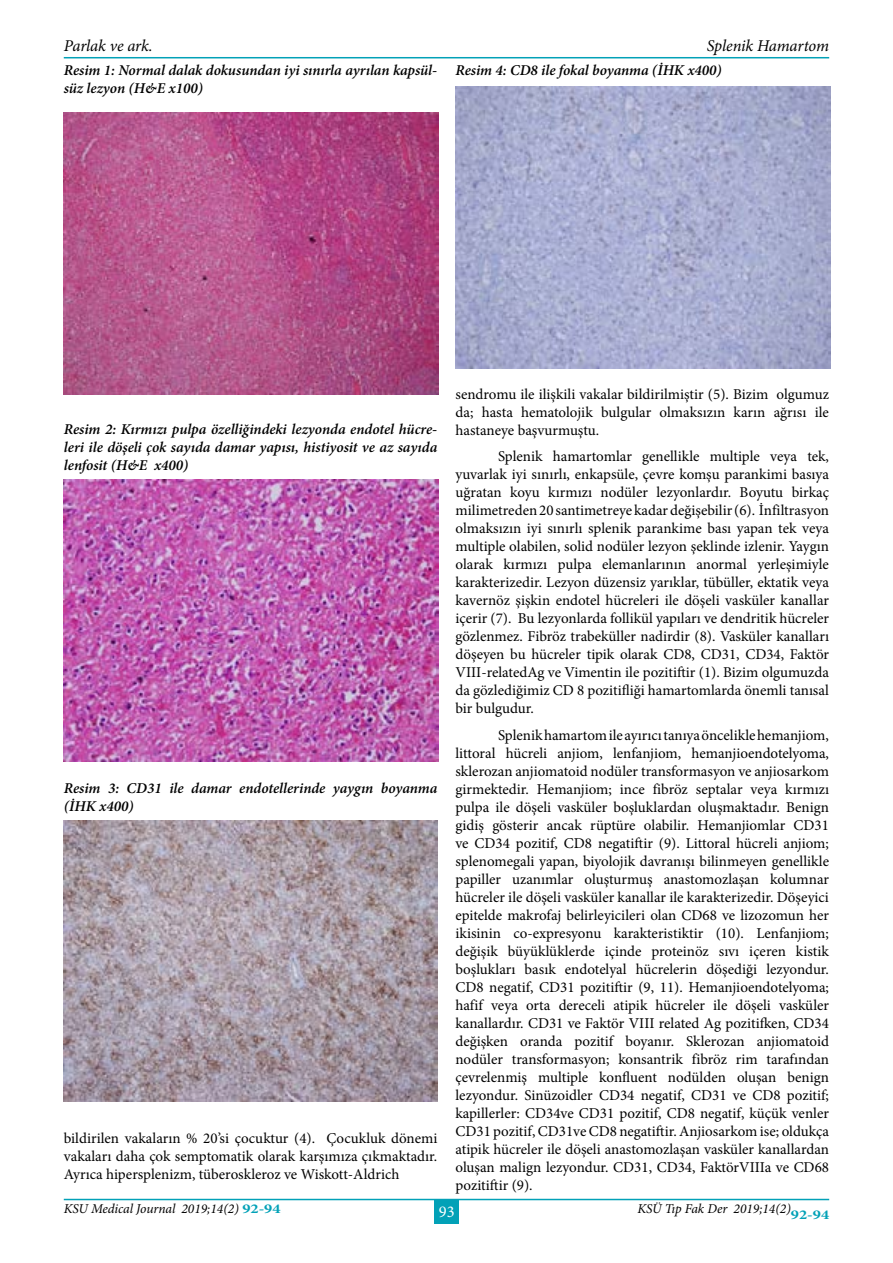
<style>
.page{position:relative;width:893px;height:1263px;background:#fff}
.page>*{position:absolute;margin:0;border:0;box-sizing:border-box;transform-origin:0 0}
.t1{font:italic 16.5px "Minion Pro";letter-spacing:-.01em;color:#000}
.t2{font:16.5px "Minion Pro";color:#fff}
.t3{font:15px/18px "Minion Pro";color:#000;text-align:justify}
.t4{font:italic 600 15px/18px "Minion Pro";color:#000}
.t5{font:italic 13.5px "Minion Pro";letter-spacing:-.005em;color:#000}
.t6{font:700 13.5px "Minion Pro";color:#02a1b7;scale:1.21 1}
.s1{font-weight:700;font-style:normal;color:#02a1b7}
</style>
<div class="page">
<div style="left:434px;top:1200px;width:25px;height:23px;background:#02a1b7"></div>
<hr style="left:64px;top:1199px;width:765px;height:1px;background:#02a1b7">
<hr style="left:64px;top:57px;width:765px;height:1px;background:#02a1b7">
<img style="left:64px;top:113px;width:374px;height:282px">
<img style="left:64px;top:479px;width:374px;height:282px">
<img style="left:64px;top:821px;width:373px;height:281px">
<img style="left:455px;top:87px;width:375px;height:282px">
<p class="t1" style="left:64px;top:35px;width:91px">Parlak ve ark.</p>
<p class="t1" style="left:707px;top:35px;width:124px">Splenik Hamartom</p>
<p class="t4" style="left:64px;top:61px;width:375px">Resim 1: Normal dalak dokusundan iyi sınırla ayrılan kapsül&shy;süz lezyon (H&amp;E x100)</p>
<p class="t4" style="left:455px;top:61px;width:268px">Resim 4: CD8 ile fokal boyanma (İHK x400)</p>
<p class="t4" style="left:64px;top:420px;width:375px;text-align:justify">Resim 2: Kırmızı pulpa özelliğindeki lezyonda endotel hücre&shy;leri ile döşeli çok sayıda damar yapısı, histiyosit ve az sayıda lenfosit (H&amp;E x400)</p>
<p class="t4" style="left:64px;top:779px;width:375px">Resim 3: CD31 ile damar endotellerinde yaygın boyanma (İHK x400)</p>
<p class="t3" style="left:64px;top:1129px;width:375px">bildirilen vakaların % 20’si çocuktur (4). Çocukluk dönemi vakaları daha çok semptomatik olarak karşımıza çıkmaktadır.<br>Ayrıca hipersplenizm, tüberoskleroz ve Wiskott-Aldrich</p>
<p class="t3" style="left:455px;top:385px;width:375px">sendromu ile ilişkili vakalar bildirilmiştir (5). Bizim olgumuz da; hasta hematolojik bulgular olmaksızın karın ağrısı ile hastaneye başvurmuştu.</p>
<p class="t3" style="left:455px;top:447px;width:375px;text-indent:43px">Splenik hamartomlar genellikle multiple veya tek, yuvarlak iyi sınırlı, enkapsüle, çevre komşu parankimi basıya uğratan koyu kırmızı nodüler lezyonlardır. Boyutu birkaç milimetreden 20 santimetreye kadar değişebilir (6). İnfiltrasyon olmaksızın iyi sınırlı splenik parankime bası yapan tek veya multiple olabilen, solid nodüler lezyon şeklinde izlenir. Yaygın olarak kırmızı pulpa elemanlarının anormal yerleşimiyle karakterizedir. Lezyon düzensiz yarıklar, tübüller, ektatik veya kavernöz şişkin endotel hücreleri ile döşeli vasküler kanallar içerir (7). Bu lezyonlarda follikül yapıları ve dendritik hücreler gözlenmez. Fibröz trabeküller nadirdir (8). Vasküler kanalları döşeyen bu hücreler tipik olarak CD8, CD31, CD34, Faktör VIII-relatedAg ve Vimentin ile pozitiftir (1). Bizim olgumuzda da gözlediğimiz CD 8 pozitifliği hamartomlarda önemli tanısal bir bulgudur.</p>
<p class="t3" style="left:455px;top:726px;width:375px;text-indent:43px">Splenik hamartom ile ayırıcı tanıya öncelikle hemanjiom, littoral hücreli anjiom, lenfanjiom, hemanjioendotelyoma, sklerozan anjiomatoid nodüler transformasyon ve anjiosarkom girmektedir. Hemanjiom; ince fibröz septalar veya kırmızı pulpa ile döşeli vasküler boşluklardan oluşmaktadır. Benign gidiş gösterir ancak rüptüre olabilir. Hemanjiomlar CD31 ve CD34 pozitif, CD8 negatiftir (9). Littoral hücreli anjiom; splenomegali yapan, biyolojik davranışı bilinmeyen genellikle papiller uzanımlar oluşturmuş anastomozlaşan kolumnar hücreler ile döşeli vasküler kanallar ile karakterizedir. Döşeyici epitelde makrofaj belirleyicileri olan CD68 ve lizozomun her ikisinin co-expresyonu karakteristiktir (10). Lenfanjiom; değişik büyüklüklerde içinde proteinöz sıvı içeren kistik boşlukları basık endotelyal hücrelerin döşediği lezyondur.<br>CD8 negatif, CD31 pozitiftir (9, 11). Hemanjioendotelyoma; hafif veya orta dereceli atipik hücreler ile döşeli vasküler kanallardır. CD31 ve Faktör VIII related Ag pozitifken, CD34 değişken oranda pozitif boyanır. Sklerozan anjiomatoid nodüler transformasyon; konsantrik fibröz rim tarafından çevrelenmiş multiple konfluent nodülden oluşan benign lezyondur. Sinüzoidler CD34 negatif, CD31 ve CD8 pozitif; kapillerler: CD34ve CD31 pozitif, CD8 negatif, küçük venler CD31 pozitif, CD31ve CD8 negatiftir. Anjiosarkom ise; oldukça atipik hücreler ile döşeli anastomozlaşan vasküler kanallardan oluşan malign lezyondur. CD31, CD34, FaktörVIIIa ve CD68 pozitiftir (9).</p>
<p class="t5" style="left:64px;top:1199px;width:218px">KSU Medical Journal 2019;14(2) <span class="s1">92-94</span></p>
<p class="t2" style="left:439px;top:1201px;width:17px">93</p>
<p class="t5" style="left:637px;top:1199px;width:155px">KSÜ Tıp Fak Der 2019;14(2)</p>
<p class="t6" style="left:791px;top:1205px;width:33px">92-94</p>
</div>
